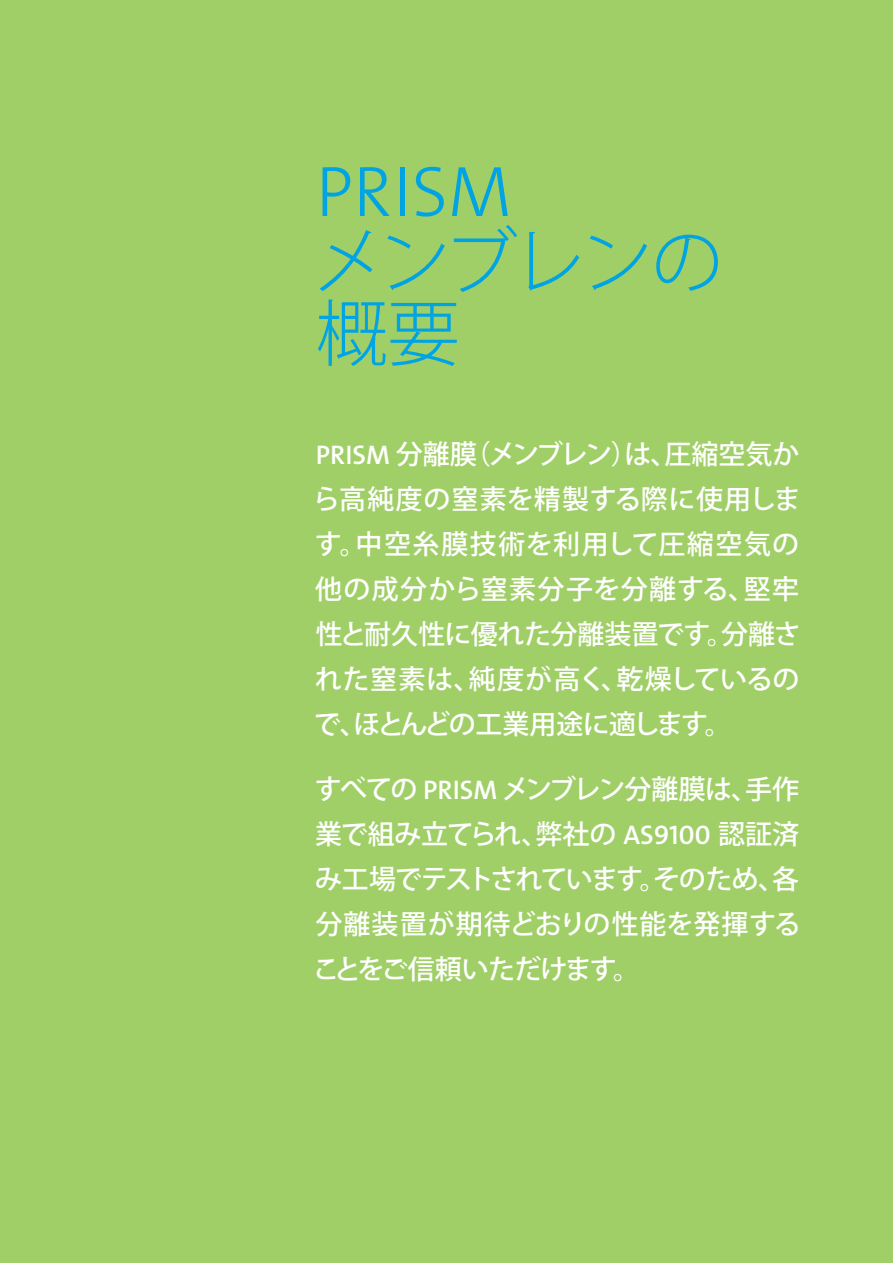
<style>
.page{position:relative;width:893px;height:1263px;background:#a0cf67}
.page>*{position:absolute;margin:0;border:0;box-sizing:border-box;transform-origin:0 0}
.t1{font:300 72px/72px "Koz Go Pro";letter-spacing:-.06em;color:#00a4e3}
.t2{font:300 72px "The Sans LF";color:#00a4e3}
.t3{font:500 27px/45px "Koz Go Pro";letter-spacing:-.025em;color:#fff;text-align:justify}
.s1{font-family:"The Sans LF";font-weight:600}
</style>
<div class="page">
<h1 class="t2" style="left:316px;top:145px;width:198px">PRISM</h1>
<h1 class="t1" style="left:313px;top:226px;width:412px">メンブレンの概要</h1>
<p class="t3" style="left:313px;top:433px;width:489px"><span class="s1">PRISM</span> 分離膜（メンブレン）は、圧縮空気から高純度の窒素を精製する際に使用します。中空糸膜技術を利用して圧縮空気の他の成分から窒素分子を分離する、堅牢性と耐久性に優れた分離装置です。分離された窒素は、純度が高く、乾燥しているので、ほとんどの工業用途に適します。</p>
<p class="t3" style="left:313px;top:768px;width:489px">すべての <span class="s1">PRISM</span> メンブレン分離膜は、手作業で組み立てられ、弊社の <span class="s1">AS9100</span> 認証済み工場でテストされています。そのため、各分離装置が期待どおりの性能を発揮することをご信頼いただけます。</p>
</div>
